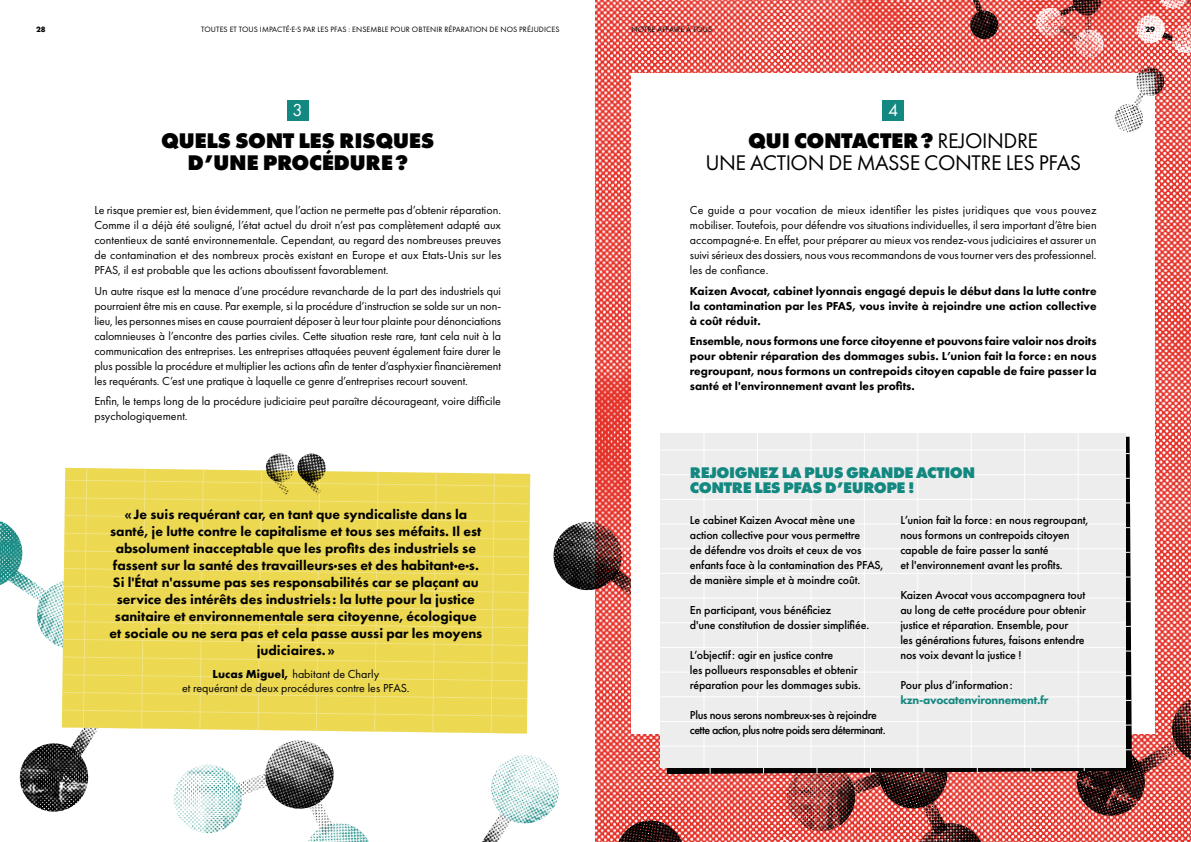
<style>
.page{position:relative;width:1191px;height:842px;background:#fff}
.page>*{position:absolute;margin:0;border:0;box-sizing:border-box;transform-origin:0 0}
.t1{font:22px/22px "Futura PT";letter-spacing:-.02em;color:#000;text-align:center}
.t2{font:800 22px/22px "Futura PT";letter-spacing:-.02em;color:#000;text-align:center}
.t3{font:18px "Futura PT";color:#fff}
.t4{font:800 16px/15px "Futura PT";letter-spacing:-.03em;color:#138881}
.t5{font:800 14px/17px "Futura PT";color:#000;text-align:center}
.t6{font:12px/15px "Futura PT";color:#000;text-align:justify}
.t7{font:500 12px/15px "Futura PT";letter-spacing:-.01em;color:#000}
.t8{font:800 12px/15px "Futura PT";color:#000;text-align:justify}
.t9{font:500 12px/15px "Futura PT";letter-spacing:-.045em;color:#000}
.t10{font:800 12px "Futura PT";letter-spacing:-.02em;color:#138881}
.t11{font:8px "Futura PT";letter-spacing:.01em;color:#000}
.t12{font:700 8px "Futura PT";color:#000}
.s1{font-weight:700}
.s2{font-weight:800}
</style>
<div class="page">
<img style="left:595px;top:0;width:596px;height:842px">
<img style="left:553px;top:522px;width:71px;height:71px">
<img style="left:610px;top:569px;width:21px;height:37px">
<div style="left:631px;top:74px;width:524px;height:660px;background:#fff"></div>
<img style="left:0;top:521px;width:23px;height:64px">
<img style="left:9px;top:570px;width:24px;height:26px">
<img style="left:33px;top:581px;width:29px;height:67px">
<img style="left:482px;top:827px;width:24px;height:15px">
<img style="left:490px;top:755px;width:70px;height:72px">
<img style="left:1071px;top:747px;width:78px;height:74px">
<img style="left:1137px;top:740px;width:43px;height:34px">
<img style="left:1168px;top:698px;width:23px;height:62px">
<img style="left:618px;top:820px;width:64px;height:22px">
<img style="left:19px;top:743px;width:70px;height:69px">
<img style="left:70px;top:733px;width:25px;height:23px">
<img style="left:265px;top:740px;width:69px;height:69px">
<img style="left:308px;top:823px;width:61px;height:19px">
<img style="left:242px;top:773px;width:29px;height:22px">
<img style="left:305px;top:793px;width:30px;height:42px">
<img style="left:173px;top:765px;width:69px;height:68px">
<img style="left:874px;top:774px;width:78px;height:39px">
<img style="left:920px;top:823px;width:61px;height:19px">
<img style="left:856px;top:774px;width:28px;height:20px">
<img style="left:918px;top:793px;width:29px;height:42px">
<img style="left:786px;top:774px;width:70px;height:58px">
<svg style="left:664px;top:437px;width:467px;height:337px;background:#473b3b"></svg>
<div style="left:660px;top:433px;width:465px;height:334px;background:#ededed"></div>
<hr style="left:660px;top:746px;width:465px;height:1px;background:#fff">
<hr style="left:660px;top:721px;width:465px;height:1px;background:#fff">
<hr style="left:660px;top:696px;width:465px;height:1px;background:#fff">
<hr style="left:660px;top:672px;width:465px;height:1px;background:#fff">
<hr style="left:660px;top:647px;width:465px;height:1px;background:#fff">
<hr style="left:660px;top:622px;width:465px;height:1px;background:#fff">
<hr style="left:660px;top:598px;width:465px;height:1px;background:#fff">
<hr style="left:660px;top:573px;width:465px;height:1px;background:#fff">
<hr style="left:660px;top:548px;width:465px;height:1px;background:#fff">
<hr style="left:660px;top:524px;width:465px;height:1px;background:#fff">
<hr style="left:660px;top:499px;width:465px;height:1px;background:#fff">
<hr style="left:660px;top:474px;width:465px;height:1px;background:#fff">
<hr style="left:660px;top:450px;width:465px;height:1px;background:#fff">
<hr style="left:704px;top:433px;width:1px;height:334px;background:#fff">
<hr style="left:757px;top:433px;width:1px;height:334px;background:#fff">
<hr style="left:810px;top:433px;width:1px;height:334px;background:#fff">
<hr style="left:864px;top:433px;width:1px;height:334px;background:#fff">
<hr style="left:917px;top:433px;width:1px;height:334px;background:#fff">
<hr style="left:971px;top:433px;width:1px;height:334px;background:#fff">
<hr style="left:1024px;top:433px;width:1px;height:334px;background:#fff">
<hr style="left:1077px;top:433px;width:1px;height:334px;background:#fff">
<div style="left:287px;top:100px;width:21px;height:20px;background:#138881"></div>
<div style="left:882px;top:100px;width:21px;height:20px;background:#138881"></div>
<svg style="left:62px;top:468px;width:468px;height:265px;background:#ecd958"></svg>
<img style="left:264px;top:454px;width:64px;height:30px">
<img style="left:270px;top:473px;width:20px;height:22px">
<img style="left:302px;top:473px;width:19px;height:22px">
<img style="left:1114px;top:104px;width:29px;height:29px">
<img style="left:1134px;top:67px;width:32px;height:31px">
<img style="left:1129px;top:92px;width:15px;height:24px">
<img style="left:1074px;top:30px;width:30px;height:29px">
<img style="left:1035px;top:8px;width:30px;height:29px">
<img style="left:1085px;top:17px;width:6px;height:18px">
<img style="left:1059px;top:4px;width:13px;height:12px">
<img style="left:1058px;top:26px;width:23px;height:16px">
<img style="left:1072px;top:0;width:29px;height:17px">
<svg style="left:1166px;top:32px;width:3px;height:9px"></svg>
<svg style="left:1186px;top:0;width:5px;height:5px"></svg>
<img style="left:1169px;top:25px;width:22px;height:28px">
<img style="left:1134px;top:15px;width:32px;height:30px">
<img style="left:1160px;top:0;width:26px;height:10px">
<img style="left:968px;top:11px;width:32px;height:30px">
<img style="left:973px;top:0;width:12px;height:21px">
<p class="t12" style="left:36px;top:24px;width:11px">28</p>
<p class="t11" style="left:201px;top:24px;width:360px">TOUTES ET TOUS IMPACTÉ·E·S PAR LES PFAS : ENSEMBLE POUR OBTENIR RÉPARATION DE NOS PRÉJUDICES</p>
<p class="t11" style="left:631px;top:24px;width:82px">NOTRE AFFAIRE À TOUS</p>
<p class="t12" style="left:1145px;top:24px;width:11px">29</p>
<h2 class="t3" style="left:293px;top:99px;width:12px">3</h2>
<h1 class="t2" style="left:161px;top:129px;width:275px">QUELS SONT LES RISQUES<br>D’UNE PROCÉDURE?</h1>
<p class="t6" style="left:94px;top:202px;width:408px">Le risque premier est, bien évidemment, que l’action ne permette pas d’obtenir réparation.<br>Comme il a déjà été souligné, l’état actuel du droit n’est pas complètement adapté aux contentieux de santé environnementale. Cependant, au regard des nombreuses preuves de contamination et des nombreux procès existant en Europe et aux Etats-Unis sur les PFAS, il est probable que les actions aboutissent favorablement.</p>
<p class="t6" style="left:94px;top:283px;width:408px">Un autre risque est la menace d’une procédure revancharde de la part des industriels qui pourraient être mis en cause. Par exemple, si la procédure d’instruction se solde sur un non&shy;lieu, les personnes mises en cause pourraient déposer à leur tour plainte pour dénonciations calomnieuses à l’encontre des parties civiles. Cette situation reste rare, tant cela nuit à la communication des entreprises. Les entreprises attaquées peuvent également faire durer le plus possible la procédure et multiplier les actions afin de tenter d’asphyxier financièrement les requérants. C’est une pratique à laquelle ce genre d’entreprises recourt souvent.</p>
<p class="t6" style="left:94px;top:394px;width:408px">Enfin, le temps long de la procédure judiciaire peut paraître décourageant, voire difficile psychologiquement.</p>
<p class="t5" style="left:109px;top:506px;width:374px">«Je suis requérant car, en tant que syndicaliste dans la santé, je lutte contre le capitalisme et tous ses méfaits. Il est absolument inacceptable que les profits des industriels se fassent sur la santé des travailleurs·ses et des habitant·e·s.<br>Si l'État n'assume pas ses responsabilités car se plaçant au service des intérêts des industriels : la lutte pour la justice sanitaire et environnementale sera citoyenne, écologique et sociale ou ne sera pas et cela passe aussi par les moyens judiciaires.»</p>
<p class="t6" style="left:182px;top:667px;width:229px;line-height:14px;text-align:center"><span class="s1">Lucas Miguel,</span> habitant de Charly<br>et requérant de deux procédures contre les PFAS.</p>
<h2 class="t3" style="left:888px;top:99px;width:12px">4</h2>
<h1 class="t1" style="left:705px;top:130px;width:377px"><span class="s2">QUI CONTACTER?</span> REJOINDRE<br>UNE ACTION DE MASSE CONTRE LES PFAS</h1>
<p class="t6" style="left:690px;top:202px;width:408px">Ce guide a pour vocation de mieux identifier les pistes juridiques que vous pouvez mobiliser. Toutefois, pour défendre vos situations individuelles, il sera important d’être bien accompagné·e. En effet, pour préparer au mieux vos rendez-vous judiciaires et assurer un suivi sérieux des dossiers, nous vous recommandons de vous tourner vers des professionnel. les de confiance.</p>
<p class="t8" style="left:690px;top:283px;width:408px">Kaizen Avocat, cabinet lyonnais engagé depuis le début dans la lutte contre la contamination par les PFAS, vous invite à rejoindre une action collective à coût réduit.</p>
<p class="t8" style="left:690px;top:334px;width:408px">Ensemble, nous formons une force citoyenne et pouvons faire valoir nos droits pour obtenir réparation des dommages subis. L’union fait la force: en nous regroupant, nous formons un contrepoids citoyen capable de faire passer la santé et l'environnement avant les profits.</p>
<h3 class="t4" style="left:690px;top:465px;width:287px">REJOIGNEZ LA PLUS GRANDE ACTION<br>CONTRE LES PFAS D’EUROPE !</h3>
<p class="t7" style="left:690px;top:512px;width:195px">Le cabinet Kaizen Avocat mène une action collective pour vous permettre<br>de défendre vos droits et ceux de vos enfants face à la contamination des PFAS, de manière simple et à moindre coût.</p>
<p class="t7" style="left:690px;top:602px;width:181px">En participant, vous bénéficiez<br>d'une constitution de dossier simplifiée.</p>
<p class="t7" style="left:690px;top:647px;width:173px">L’objectif: agir en justice contre<br>les pollueurs responsables et obtenir réparation pour les dommages subis.</p>
<p class="t9" style="left:690px;top:707px;width:197px">Plus nous serons nombreux·ses à rejoindre cette action, plus notre poids sera déterminant.</p>
<p class="t7" style="left:900px;top:512px;width:190px">L’union fait la force: en nous regroupant, nous formons un contrepoids citoyen capable de faire passer la santé<br>et l'environnement avant les profits.</p>
<p class="t7" style="left:900px;top:587px;width:187px">Kaizen Avocat vous accompagnera tout au long de cette procédure pour obtenir justice et réparation. Ensemble, pour<br>les générations futures, faisons entendre nos voix devant la justice !</p>
<p class="t7" style="left:900px;top:677px;width:114px">Pour plus d’information:</p>
<p class="t10" style="left:900px;top:692px;width:150px">kzn-avocatenvironnement.fr</p>
</div>
